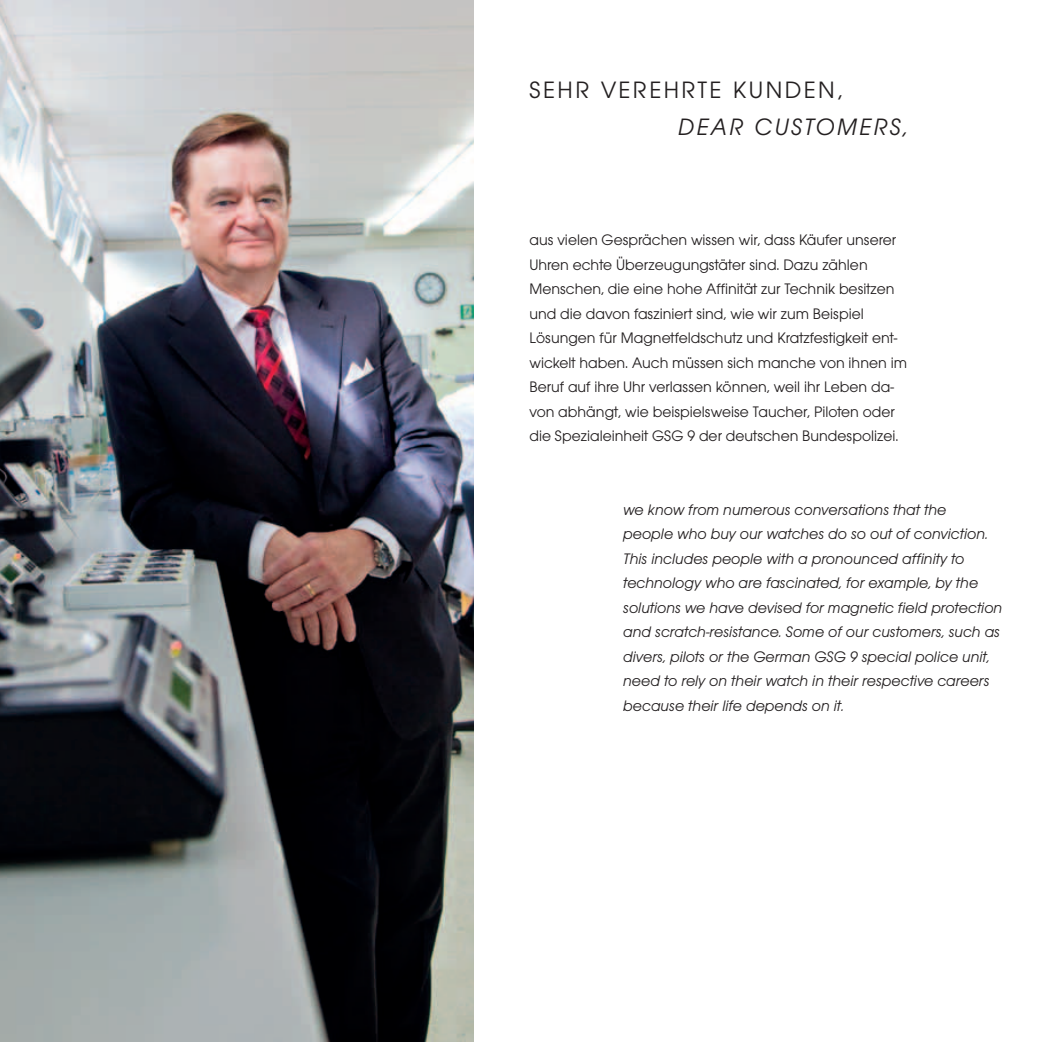
<style>
.page{position:relative;width:1042px;height:1042px;background:#fff}
.page>*{position:absolute;margin:0;border:0;box-sizing:border-box;transform-origin:0 0}
.t1{font:24.5px "Avant Gar Got Itc T Boo";letter-spacing:.1em;color:#231f20}
.t2{font:24.5px "Avant Gar Got Itc T Boo Obl";color:#231f20}
.t3{font:15.75px/24.5px "Avant Gar Got Itc T Boo";color:#231f20}
.t4{font:15.75px/24.5px "Avant Gar Got Itc T Boo Obl";color:#231f20}
</style>
<div class="page">
<img style="left:0;top:0;width:474px;height:1042px">
<h1 class="t1" style="left:529px;top:75px;width:150px">SEHR VEREHRT</h1>
<h1 class="t1" style="left:709px;top:75px;width:134px">E KUNDEN,</h1>
<h1 class="t2" style="left:678px;top:112px;width:15px">DEAR</h1>
<h1 class="t2" style="left:754px;top:112px;width:36px">CUSTO</h1>
<h1 class="t2" style="left:837px;top:112px;width:72px">MERS,</h1>
<p class="t3" style="left:529px;top:228px;width:379px">aus vielen Gesprächen wissen wir, dass Käufer unserer Uhren echte Überzeugungstäter sind. Dazu zählen Menschen, die eine hohe Affinität zur Technik besitzen und die davon fasziniert sind, wie wir zum Beispiel Lösungen für Magnetfeldschutz und Kratzfestigkeit ent&shy;wickelt haben. Auch müssen sich manche von ihnen im Beruf auf ihre Uhr verlassen können, weil ihr Leben da&shy;von abhängt, wie beispielsweise Taucher, Piloten oder die Spezialeinheit GSG</p>
<p class="t3" style="left:687px;top:424px;width:213px">9 der deutschen Bundespolizei.</p>
<p class="t4" style="left:623px;top:497px;width:381px">we know from numerous conversations that the<br>people who buy our watches do so out of conviction.<br>This includes people with a pronounced affinity to technology who are fascinated, for example, by the solutions we have devised for magnetic field protection and scratch-resistance. Some of our customers, such as divers, pilots or the German GSG</p>
<p class="t4" style="left:623px;top:644px;width:368px;text-align:justify;text-indent:227px">9 special police unit, need to rely on their watch in their respective careers because their life depends on it.</p>
</div>
